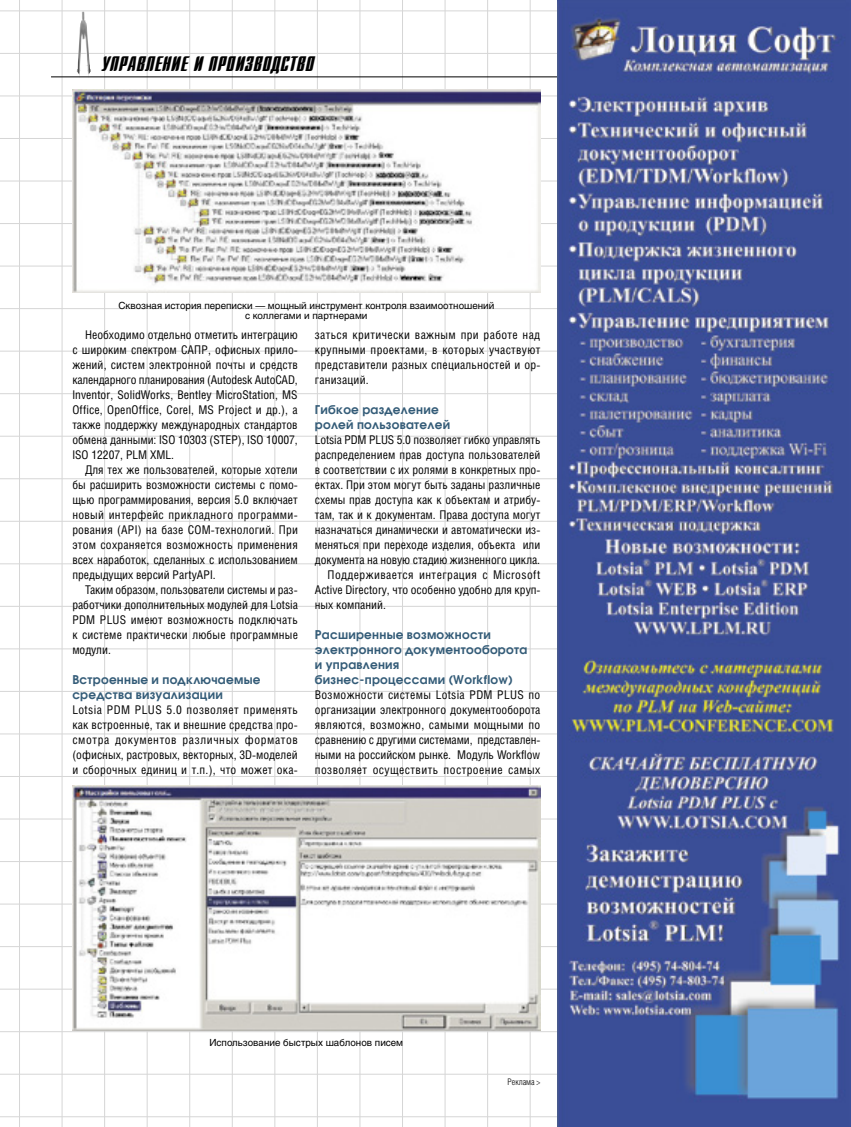
<style>
.page{position:relative;width:851px;height:1127px;background:#fff}
.page>*{position:absolute;margin:0;border:0;box-sizing:border-box;transform-origin:0 0}
.t1{font:21px "Dagger C";letter-spacing:.025em;color:#000}
.t2{font:12px/15px "Helios Cond";color:#000;text-align:justify}
.t3{font:700 12px/15px "Avant Garde C";letter-spacing:.025em;color:#345c78}
.t4{font:12px "Helios Cond";letter-spacing:.035em;color:#000}
.t5{font:9.75px/10.5px "Helios";color:#000;text-align:center}
.t6{font:300 9px "Helios Cond";color:#000}
</style>
<div class="page">
<hr style="left:19px;top:0;width:1px;height:1127px;background:#d6d6d6">
<hr style="left:62px;top:0;width:1px;height:1127px;background:#d6d6d6">
<hr style="left:104px;top:0;width:1px;height:1127px;background:#d6d6d6">
<hr style="left:147px;top:0;width:1px;height:1127px;background:#d6d6d6">
<hr style="left:189px;top:0;width:1px;height:1127px;background:#d6d6d6">
<hr style="left:232px;top:0;width:1px;height:1127px;background:#d6d6d6">
<hr style="left:274px;top:0;width:1px;height:1127px;background:#d6d6d6">
<hr style="left:317px;top:0;width:1px;height:1127px;background:#d6d6d6">
<hr style="left:359px;top:0;width:1px;height:1127px;background:#d6d6d6">
<hr style="left:402px;top:0;width:1px;height:1127px;background:#d6d6d6">
<hr style="left:444px;top:0;width:1px;height:1127px;background:#d6d6d6">
<hr style="left:487px;top:0;width:1px;height:1127px;background:#d6d6d6">
<hr style="left:529px;top:0;width:1px;height:1127px;background:#d6d6d6">
<hr style="left:0;top:563px;width:850px;height:1px;background:#d6d6d6">
<hr style="left:0;top:521px;width:850px;height:1px;background:#d6d6d6">
<hr style="left:0;top:478px;width:850px;height:1px;background:#d6d6d6">
<hr style="left:0;top:436px;width:850px;height:1px;background:#d6d6d6">
<hr style="left:0;top:393px;width:850px;height:1px;background:#d6d6d6">
<hr style="left:0;top:351px;width:850px;height:1px;background:#d6d6d6">
<hr style="left:0;top:308px;width:850px;height:1px;background:#d6d6d6">
<hr style="left:0;top:266px;width:850px;height:1px;background:#d6d6d6">
<hr style="left:0;top:223px;width:850px;height:1px;background:#d6d6d6">
<hr style="left:0;top:181px;width:850px;height:1px;background:#d6d6d6">
<hr style="left:0;top:138px;width:850px;height:1px;background:#d6d6d6">
<hr style="left:0;top:96px;width:850px;height:1px;background:#d6d6d6">
<hr style="left:0;top:53px;width:850px;height:1px;background:#d6d6d6">
<hr style="left:0;top:11px;width:850px;height:1px;background:#d6d6d6">
<hr style="left:0;top:606px;width:850px;height:1px;background:#d6d6d6">
<hr style="left:0;top:648px;width:850px;height:1px;background:#d6d6d6">
<hr style="left:0;top:691px;width:850px;height:1px;background:#d6d6d6">
<hr style="left:0;top:733px;width:850px;height:1px;background:#d6d6d6">
<hr style="left:0;top:776px;width:850px;height:1px;background:#d6d6d6">
<hr style="left:0;top:818px;width:850px;height:1px;background:#d6d6d6">
<hr style="left:0;top:861px;width:850px;height:1px;background:#d6d6d6">
<hr style="left:0;top:904px;width:850px;height:1px;background:#d6d6d6">
<hr style="left:0;top:946px;width:850px;height:1px;background:#d6d6d6">
<hr style="left:0;top:989px;width:850px;height:1px;background:#d6d6d6">
<hr style="left:0;top:1031px;width:850px;height:1px;background:#d6d6d6">
<hr style="left:0;top:1074px;width:850px;height:1px;background:#d6d6d6">
<hr style="left:0;top:1116px;width:850px;height:1px;background:#d6d6d6">
<img style="left:77px;top:12px;width:14px;height:66px">
<hr style="left:51px;top:76px;width:659px;height:1px;background:#000">
<img style="left:72px;top:89px;width:468px;height:203px">
<img style="left:72px;top:785px;width:468px;height:245px">
<img style="left:557px;top:0;width:293px;height:1127px">
<h1 class="t1" style="left:102px;top:53px;width:212px">управление и производство</h1>
<p class="t5" style="left:118px;top:300px;width:377px">Сквозная история переписки — мощный инструмент контроля взаимоотношений с коллегами и партнерами</p>
<p class="t2" style="left:72px;top:327px;width:227px;text-indent:13px">Необходимо отдельно отметить интеграцию с широким спектром САПР, офисных прило&shy;жений, систем электронной почты и средств календарного планирования (Autodesk AutoCAD, Inventor, SolidWorks, Bentley MicroStation, MS Office, OpenOffice, Corel, MS Project и др.), а также поддержку международных стандартов обмена данными: ISO 10303 (STEP), ISO 10007, ISO 12207, PLM XML.</p>
<p class="t2" style="left:72px;top:462px;width:227px;text-indent:13px">Для тех же пользователей, которые хотели бы расширить возможности системы с помо&shy;щью программирования, версия 5.0 включает новый интерфейс прикладного программи&shy;рования (API) на базе COM-технологий. При этом сохраняется возможность применения всех наработок, сделанных с использованием предыдущих версий PartyAPI.</p>
<p class="t2" style="left:72px;top:582px;width:227px;text-indent:13px">Таким образом, пользователи системы и раз&shy;работчики дополнительных модулей для Lotsia PDM PLUS имеют возможность подключать к системе практически любые программные модули.</p>
<p class="t3" style="left:72px;top:672px;width:190px">Встроенные и подключаемые средства визуализации</p>
<p class="t2" style="left:72px;top:702px;width:227px">Lotsia PDM PLUS 5.0 позволяет применять как встроенные, так и внешние средства про&shy;смотра документов различных форматов (офисных, растровых, векторных, 3D-моделей и сборочных единиц и т.п.), что может ока-</p>
<p class="t2" style="left:315px;top:327px;width:227px">заться критически важным при работе над крупными проектами, в которых участвуют представители разных специальностей и ор&shy;ганизаций.</p>
<p class="t3" style="left:315px;top:402px;width:137px">Гибкое разделение ролей пользователей</p>
<p class="t2" style="left:315px;top:432px;width:227px">Lotsia PDM PLUS 5.0 позволяет гибко управлять</p>
<p class="t2" style="left:315px;top:447px;width:227px">распределением прав доступа пользователей</p>
<p class="t2" style="left:315px;top:462px;width:227px">в соответствии с их ролями в конкретных про-</p>
<p class="t2" style="left:315px;top:477px;width:227px">ектах. При этом могут быть заданы различные</p>
<p class="t2" style="left:315px;top:492px;width:227px">схемы прав доступа как к объектам и атрибу-</p>
<p class="t2" style="left:315px;top:507px;width:227px">там, так и к документам. Права доступа могут</p>
<p class="t2" style="left:315px;top:522px;width:227px">назначаться динамически и автоматически из-</p>
<p class="t2" style="left:315px;top:537px;width:227px">меняться при переходе изделия, объекта или</p>
<p class="t2" style="left:315px;top:552px;width:227px">документа на новую стадию жизненного цикла.</p>
<p class="t4" style="left:327px;top:568px;width:214px">Поддерживается интеграция с Microsoft</p>
<p class="t2" style="left:315px;top:582px;width:227px">Active Directory, что особенно удобно для круп-</p>
<p class="t2" style="left:315px;top:597px;width:73px">ных компаний.</p>
<p class="t3" style="left:315px;top:627px;width:214px">Расширенные возможности электронного документооборота и управления бизнес-процессами (Workflow)</p>
<p class="t2" style="left:315px;top:687px;width:227px">Возможности системы Lotsia PDM PLUS по организации электронного документооборота являются, возможно, самыми мощными по сравнению с другими системами, представлен&shy;ными на российском рынке. Модуль Workflow позволяет осуществить построение самых</p>
<p class="t5" style="left:209px;top:1037px;width:195px">Использование быстрых шаблонов писем</p>
<p class="t6" style="left:507px;top:1076px;width:34px">Реклама &gt;</p>
</div>
